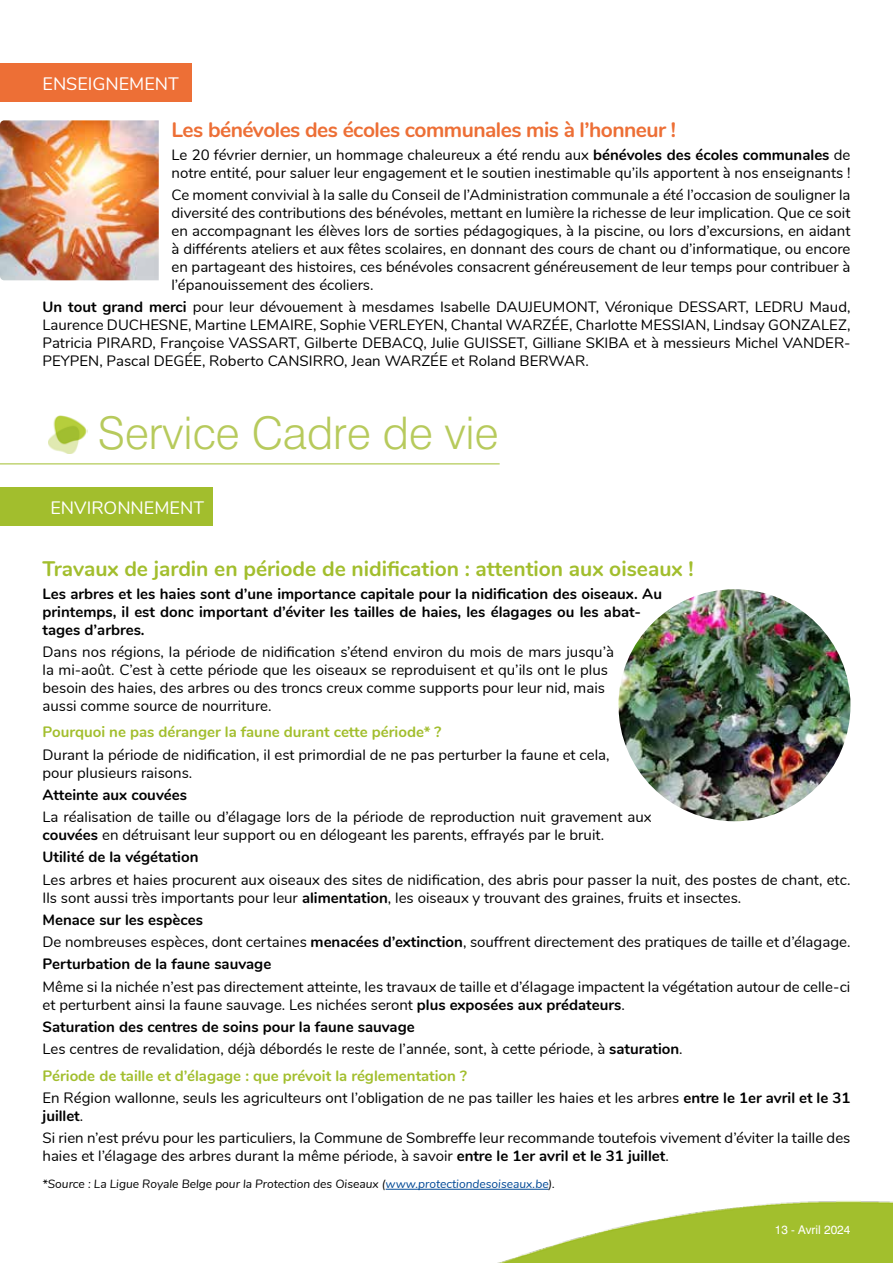
<style>
.page{position:relative;width:893px;height:1263px;background:#fff}
.page>*{position:absolute;margin:0;border:0;box-sizing:border-box;transform-origin:0 0}
.t1{font:300 45px "Swiss 721";color:#b7ca5c}
.t2{font:700 21px "Nunito";color:#a2be2d}
.t3{font:700 21px "Nunito";letter-spacing:-.025em;color:#ed6f36}
.t4{font:18px "Nunito";color:#fff}
.t5{font:15px/18px "Nunito";color:#000}
.t6{font:700 15px/18px "Nunito";color:#000}
.t7{font:700 15px "Nunito";color:#a2be2d}
.t8{font:italic 12px "Nunito";color:#000}
.t9{font:12px "Swiss 721 Roman";color:#fff}
.s1{font-weight:700}
.s2{font-weight:700;color:#a2be2d}
.s3{color:#004996}
</style>
<div class="page">
<img style="left:497px;top:1201px;width:396px;height:62px">
<div style="left:0;top:487px;width:213px;height:38px;background:#a2be2d"></div>
<hr style="left:386px;top:1189px;width:162px;height:1px;background:#004996">
<img style="left:49px;top:415px;width:38px;height:38px">
<hr style="left:0;top:463px;width:500px;height:1px;background:#a2be2d">
<div style="left:0;top:64px;width:191px;height:38px;background:#ed6f36"></div>
<img style="left:618px;top:589px;width:232px;height:232px;border-radius:116px">
<img style="left:0;top:120px;width:159px;height:160px">
<p class="t4" style="left:43px;top:71px;width:138px">ENSEIGNEMENT</p>
<h2 class="t3" style="left:171px;top:115px;width:506px">Les bénévoles des écoles communales mis à l’honneur !</h2>
<p class="t5" style="left:171px;top:145px;width:680px">Le 20 février dernier, un hommage chaleureux a été rendu aux <span class="s1">bénévoles des écoles communales</span> de notre entité, pour saluer leur engagement et le soutien inestimable qu’ils apportent à nos enseignants !</p>
<p class="t5" style="left:171px;top:185px;width:680px;text-align:justify">Ce moment convivial à la salle du Conseil de l’Administration communale a été l’occasion de souligner la diversité des contributions des bénévoles, mettant en lumière la richesse de leur implication. Que ce soit en accompagnant les élèves lors de sorties pédagogiques, à la piscine, ou lors d’excursions, en aidant à différents ateliers et aux fêtes scolaires, en donnant des cours de chant ou d’informatique, ou encore en partageant des histoires, ces bénévoles consacrent généreusement de leur temps pour contribuer à l’épanouissement des écoliers.</p>
<p class="t5" style="left:43px;top:297px;width:809px;text-align:justify"><span class="s1">Un tout grand merci</span> pour leur dévouement à mesdames Isabelle DAUJEUMONT, Véronique DESSART, LEDRU Maud, Laurence DUCHESNE, Martine LEMAIRE, Sophie VERLEYEN, Chantal WARZÉE, Charlotte MESSIAN, Lindsay GONZALEZ, Patricia PIRARD, Françoise VASSART, Gilberte DEBACQ, Julie GUISSET, Gilliane SKIBA et à messieurs Michel VANDER-PEYPEN, Pascal DEGÉE, Roberto CANSIRRO, Jean WARZÉE et Roland BERWAR.</p>
<h1 class="t1" style="left:98px;top:406px;width:402px">Service Cadre de vie</h1>
<p class="t4" style="left:51px;top:494px;width:155px">ENVIRONNEMENT</p>
<h2 class="t2" style="left:43px;top:553px;width:652px">Travaux de jardin en période de nidification : attention aux oiseaux !</h2>
<p class="t6" style="left:43px;top:583px;width:621px">Les arbres et les haies sont d’une importance capitale pour la nidification des oiseaux. Au printemps, il est donc important d’éviter les tailles de haies, les élagages ou les abat&shy;tages d’arbres.</p>
<p class="t5" style="left:43px;top:642px;width:573px">Dans nos régions, la période de nidification s’étend environ du mois de mars jusqu’à la mi-août. C’est à cette période que les oiseaux se reproduisent et qu’ils ont le plus besoin des haies, des arbres ou des troncs creux comme supports pour leur nid, mais aussi comme source de nourriture.</p>
<p class="t7" style="left:43px;top:721px;width:400px">Pourquoi ne pas déranger la faune durant cette période* ?</p>
<p class="t5" style="left:43px;top:744px;width:569px">Durant la période de nidification, il est primordial de ne pas perturber la faune et cela, pour plusieurs raisons.</p>
<p class="t6" style="left:43px;top:785px;width:146px">Atteinte aux couvées</p>
<p class="t5" style="left:43px;top:807px;width:611px">La réalisation de taille ou d’élagage lors de la période de reproduction nuit gravement aux <span class="s1">couvées</span> en détruisant leur support ou en délogeant les parents, effrayés par le bruit.</p>
<p class="t6" style="left:43px;top:847px;width:157px">Utilité de la végétation</p>
<p class="t5" style="left:43px;top:869px;width:809px">Les arbres et haies procurent aux oiseaux des sites de nidification, des abris pour passer la nuit, des postes de chant, etc.<br>Ils sont aussi très importants pour leur <span class="s1">alimentation</span>, les oiseaux y trouvant des graines, fruits et insectes.</p>
<p class="t5" style="left:43px;top:908px;width:809px;line-height:22.2px"><span class="s1">Menace sur les espèces<br></span>De nombreuses espèces, dont certaines <span class="s1">menacées d’extinction</span>, souffrent directement des pratiques de taille et d’élagage.<br><span class="s1">Perturbation de la faune sauvage</span></p>
<p class="t5" style="left:43px;top:976px;width:809px">Même si la nichée n’est pas directement atteinte, les travaux de taille et d’élagage impactent la végétation autour de celle-ci et perturbent ainsi la faune sauvage. Les nichées seront <span class="s1">plus exposées aux prédateurs</span>.</p>
<p class="t5" style="left:43px;top:1015px;width:642px;line-height:22.2px"><span class="s1">Saturation des centres de soins pour la faune sauvage<br></span>Les centres de revalidation, déjà débordés le reste de l’année, sont, à cette période, à <span class="s1">saturation</span>.</p>
<p class="t5" style="left:43px;top:1063px;width:809px;line-height:22.2px"><span class="s2">Période de taille et d’élagage : que prévoit la réglementation ?<br></span>En Région wallonne, seuls les agriculteurs ont l’obligation de ne pas tailler les haies et les arbres <span class="s1">entre le 1er avril et le 31</span></p>
<p class="t5" style="left:43px;top:1104px;width:809px;line-height:22.2px"><span class="s1">juillet</span>.<br>Si rien n’est prévu pour les particuliers, la Commune de Sombreffe leur recommande toutefois vivement d’éviter la taille des</p>
<p class="t5" style="left:43px;top:1146px;width:628px">haies et l’élagage des arbres durant la même période, à savoir <span class="s1">entre le 1er avril et le 31 juillet</span>.</p>
<p class="t8" style="left:43px;top:1175px;width:514px">*Source : La Ligue Royale Belge pour la Protection des Oiseaux (<span class="s3">www.protectiondesoiseaux.be</span>).</p>
<p class="t9" style="left:775px;top:1222px;width:77px">13 - Avril 2024</p>
</div>
